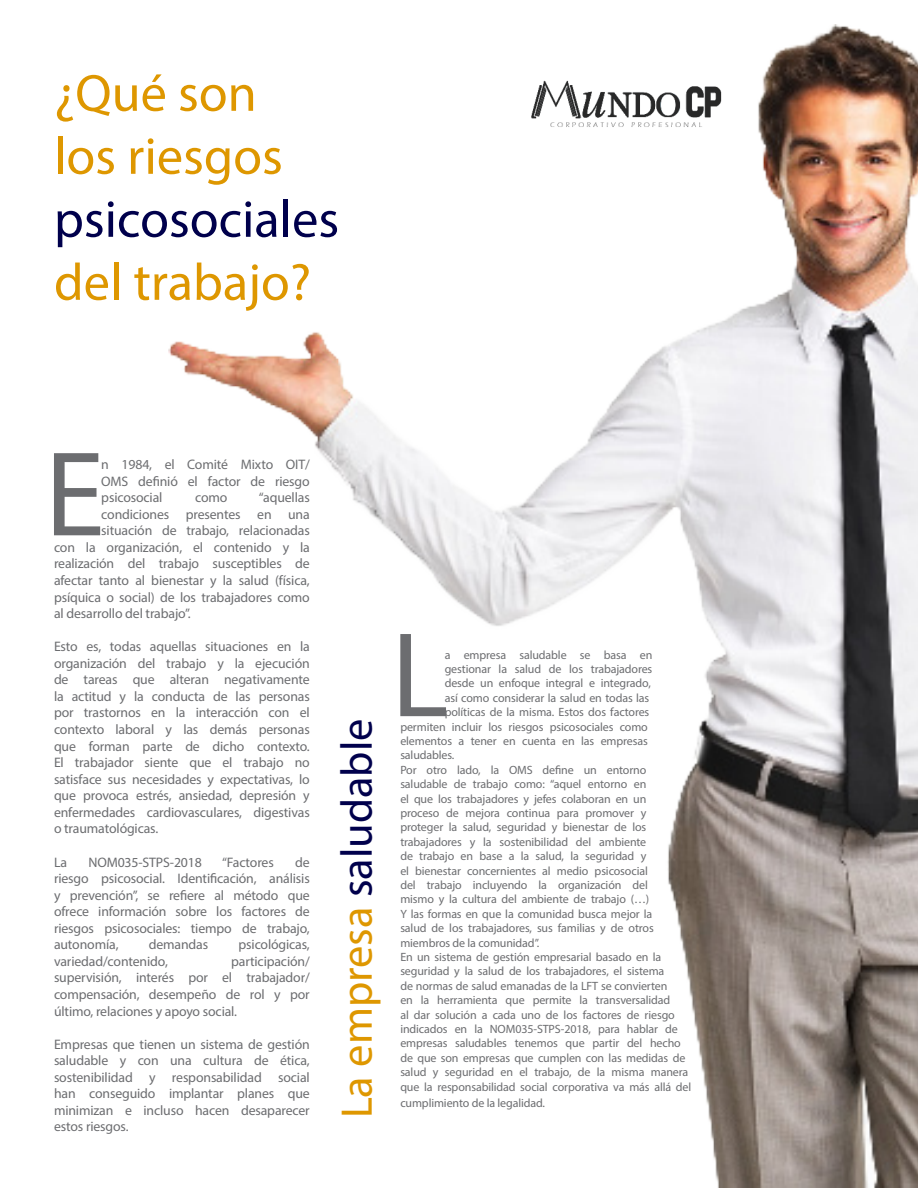
<style>
.page{position:relative;width:918px;height:1188px;background:#fff}
.page>*{position:absolute;margin:0;border:0;box-sizing:border-box;transform-origin:0 0}
.t1{font:121.8px "Myriad Pro";color:#6c6d70}
.t2{font:52.5px/63px "Myriad Pro";color:#de9700}
.t3{font:44.4px "Myriad Pro";color:#de9700}
.t4{font:13.8px/16.5px "Myriad Pro";letter-spacing:-.01em;color:#6c6d70;text-align:justify}
.t5{font:12px/14.4px "Myriad Pro";letter-spacing:-.01em;color:#6c6d70}
.s1{color:#00004c}
.s2{font-size:13.5px}
</style>
<div class="page">
<img style="left:168px;top:24px;width:750px;height:1164px">
<img style="left:499px;top:42px;width:242px;height:92px">
<p class="t2" style="left:54px;top:61px;width:287px">¿Qué son<br>los riesgos <span class="s1">psicosociales</span></p>
<p class="t2" style="left:54px;top:250px;width:259px">del trabajo?</p>
<p class="t1" style="left:45px;top:419px;width:61px">E</p>
<p class="t4" style="left:101px;top:456px;width:210px">n 1984, el Comité Mixto OIT/ OMS definió el factor de riesgo psicosocial</p>
<p class="t4" style="left:195px;top:489px;width:34px">como</p>
<p class="t4" style="left:259px;top:489px;width:52px">“aquellas</p>
<p class="t4" style="left:101px;top:506px;width:210px">condiciones presentes en una</p>
<p class="t4" style="left:101px;top:522px;width:210px">situación de trabajo, relacionadas</p>
<p class="t4" style="left:54px;top:539px;width:257px">con la organización, el contenido y la</p>
<p class="t4" style="left:54px;top:555px;width:257px">realización del trabajo susceptibles de</p>
<p class="t4" style="left:54px;top:572px;width:257px">afectar tanto al bienestar y la salud (física,</p>
<p class="t4" style="left:54px;top:588px;width:257px">psíquica o social) de los trabajadores como</p>
<p class="t4" style="left:54px;top:605px;width:138px">al desarrollo del trabajo”.</p>
<p class="t4" style="left:54px;top:638px;width:257px">Esto es, todas aquellas situaciones en la organización del trabajo y la ejecución de tareas que alteran negativamente la actitud y la conducta de las personas por trastornos en la interacción con el contexto laboral y las demás personas que forman parte de dicho contexto.<br>El trabajador siente que el trabajo no satisface sus necesidades y expectativas, lo que provoca estrés, ansiedad, depresión y enfermedades cardiovasculares, digestivas o traumatológicas.</p>
<p class="t4" style="left:54px;top:853px;width:15px">La</p>
<p class="t4" style="left:88px;top:853px;width:115px">NOM035-STPS-2018</p>
<p class="t4" style="left:222px;top:853px;width:53px">“Factores</p>
<p class="t4" style="left:54px;top:853px;width:257px;text-indent:241px">de riesgo psicosocial. Identificación, análisis y prevención”, se refiere al método que ofrece información sobre los factores de riesgos psicosociales: tiempo de trabajo, autonomía,</p>
<p class="t4" style="left:149px;top:936px;width:61px">demandas</p>
<p class="t4" style="left:239px;top:936px;width:73px">psicológicas,</p>
<p class="t4" style="left:54px;top:953px;width:115px">variedad/contenido,</p>
<p class="t4" style="left:54px;top:953px;width:257px;text-indent:177px">participación/ supervisión, interés por el trabajador/ compensación, desempeño de rol y por último, relaciones y apoyo social.</p>
<p class="t4" style="left:54px;top:1036px;width:257px">Empresas que tienen un sistema de gestión saludable y con una cultura de ética, sostenibilidad y responsabilidad social han conseguido implantar planes que minimizan e incluso hacen desaparecer estos riesgos<span class="s2">.</span></p>
<p class="t3" style="left:330px;top:1118px;width:401px;rotate:-90deg">La empresa <span class="s1">saludable</span></p>
<p class="t1" style="left:391px;top:600px;width:59px">L</p>
<p class="t5" style="left:445px;top:647px;width:209px">a empresa saludable se basa en</p>
<p class="t5" style="left:445px;top:662px;width:209px">gestionar la salud de los trabajadores</p>
<p class="t5" style="left:445px;top:676px;width:208px">desde un enfoque integral e integrado,</p>
<p class="t5" style="left:445px;top:690px;width:206px">así como considerar la salud en todas las</p>
<p class="t5" style="left:445px;top:705px;width:206px">políticas de la misma. Estos dos factores</p>
<p class="t5" style="left:400px;top:719px;width:249px">permiten incluir los riesgos psicosociales como</p>
<p class="t5" style="left:400px;top:734px;width:249px">elementos a tener en cuenta en las empresas</p>
<p class="t5" style="left:400px;top:748px;width:56px">saludables.</p>
<p class="t5" style="left:400px;top:762px;width:255px">Por otro lado, la OMS define un entorno saludable de trabajo como: “aquel entorno en el que los trabajadores y jefes colaboran en un proceso de mejora continua para promover y proteger la salud, seguridad y bienestar de los trabajadores y la sostenibilidad del ambiente de trabajo en base a la salud, la seguridad y el bienestar concernientes al medio psicosocial del trabajo incluyendo la organización del mismo y la cultura del ambiente de trabajo (…)<br>Y las formas en que la comunidad busca mejor la salud de los trabajadores, sus familias y de otros miembros de la comunidad”.</p>
<p class="t5" style="left:400px;top:950px;width:292px">En un sistema de gestión empresarial basado en la seguridad y la salud de los trabajadores, el sistema<br>de normas de salud emanadas de la LFT se convierten<br>en la herramienta que permite la transversalidad<br>al dar solución a cada uno de los factores de riesgo indicados en la NOM035-STPS-2018, para hablar de empresas saludables tenemos que partir del hecho de que son empresas que cumplen con las medidas de salud y seguridad en el trabajo, de la misma manera que la responsabilidad social corporativa va más allá del</p>
<p class="t5" style="left:400px;top:1095px;width:146px">cumplimiento de la legalidad.</p>
</div>
